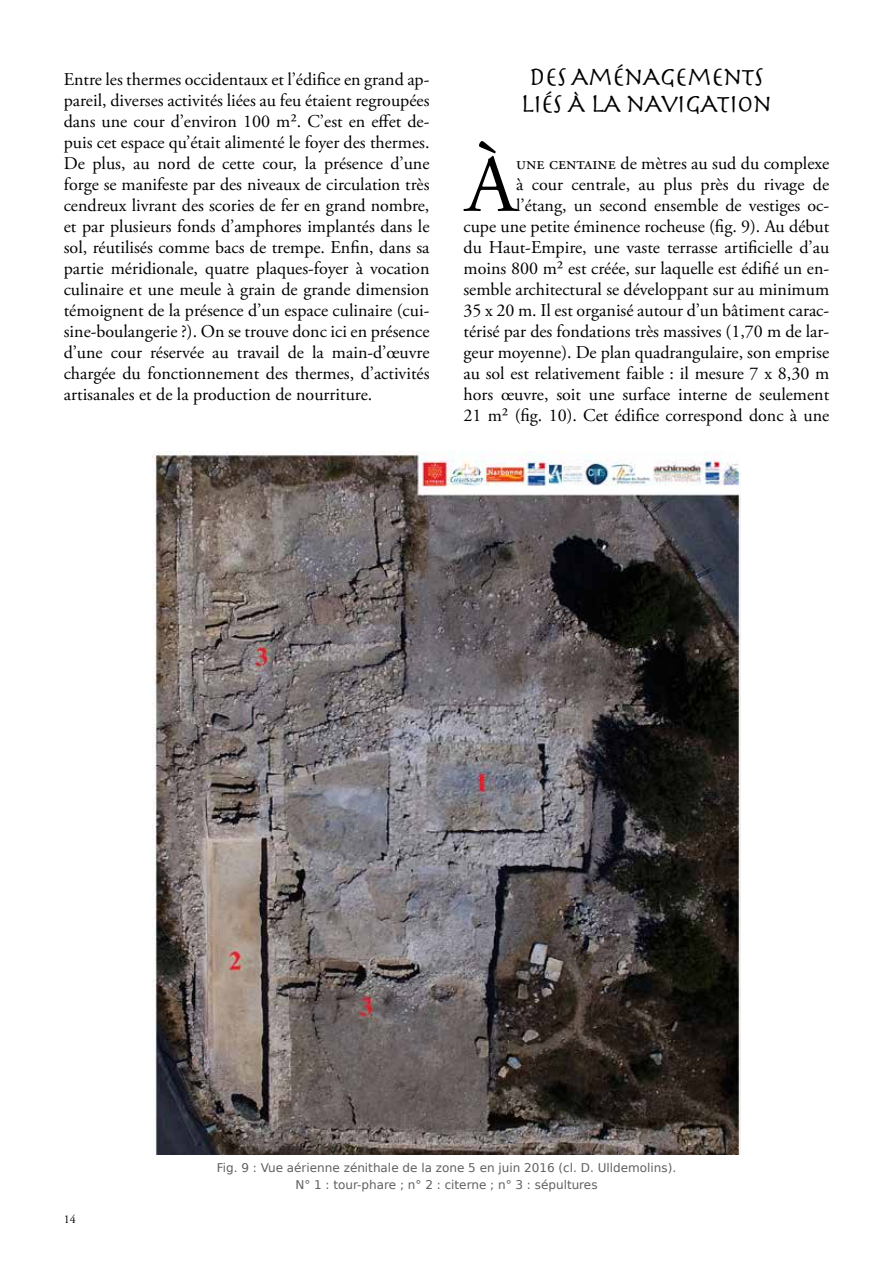
<style>
.page{position:relative;width:893px;height:1263px;background:#fff}
.page>*{position:absolute;margin:0;border:0;box-sizing:border-box;transform-origin:0 0}
.t1{font:81.3px "Adobe Garamond Pro";color:#000}
.t2{font:27px/27px "Herculanum";letter-spacing:-.05em;color:#000;text-align:center}
.t3{font:18px/21px "Adobe Garamond Pro";color:#000;text-align:justify}
.t4{font:12px/16.5px "DejaVu Sans";color:#5f6062;text-align:center}
.t5{font:12px "Adobe Garamond Pro";color:#000}
</style>
<div class="page">
<img style="left:152px;top:452px;width:589px;height:702px">
<p class="t3" style="left:64px;top:69px;width:367px">Entre les thermes occidentaux et l’édifice en grand ap&shy;pareil, diverses activités liées au feu étaient regroupées dans une cour d’environ 100 m². C’est en effet de&shy;puis cet espace qu’était alimenté le foyer des thermes.<br>De plus, au nord de cette cour, la présence d’une forge se manifeste par des niveaux de circulation très cendreux livrant des scories de fer en grand nombre, et par plusieurs fonds d’amphores implantés dans le sol, réutilisés comme bacs de trempe. Enfin, dans sa partie méridionale, quatre plaques-foyer à vocation culinaire et une meule à grain de grande dimension témoignent de la présence d’un espace culinaire (cui&shy;sine-boulangerie ?). On se trouve donc ici en présence d’une cour réservée au travail de la main-d’œuvre chargée du fonctionnement des thermes, d’activités artisanales et de la production de nourriture.</p>
<h2 class="t2" style="left:520px;top:63px;width:253px">DES AMÉNAGEMENTS<br>LIÉS À LA NAVIGATION</h2>
<h1 class="t1" style="left:466px;top:136px;width:52px">À</h1>
<p class="t3" style="left:463px;top:153px;width:367px;text-align:right">une centaine de mètres au sud du complexe<br>à cour centrale, au plus près du rivage de l’étang, un second ensemble de vestiges oc-<br>cupe une petite éminence rocheuse (fig. 9). Au début du Haut-Empire, une vaste terrasse artificielle d’au moins 800 m² est créée, sur laquelle est édifié un en&shy;semble architectural se développant sur au minimum 35 x 20 m. Il est organisé autour d’un bâtiment carac&shy;térisé par des fondations très massives (1,70 m de lar&shy;geur moyenne). De plan quadrangulaire, son emprise au sol est relativement faible : il mesure 7 x 8,30 m hors œuvre, soit une surface interne de seulement 21 m² (fig. 10). Cet édifice correspond donc à une</p>
<p class="t5" style="left:64px;top:1212px;width:13px">14</p>
<p class="t4" style="left:217px;top:1159px;width:461px">Fig. 9 : Vue aérienne zénithale de la zone 5 en juin 2016 (cl. D. Ulldemolins).<br>N° 1 : tour-phare ; n° 2 : citerne ; n° 3 : sépultures</p>
</div>
